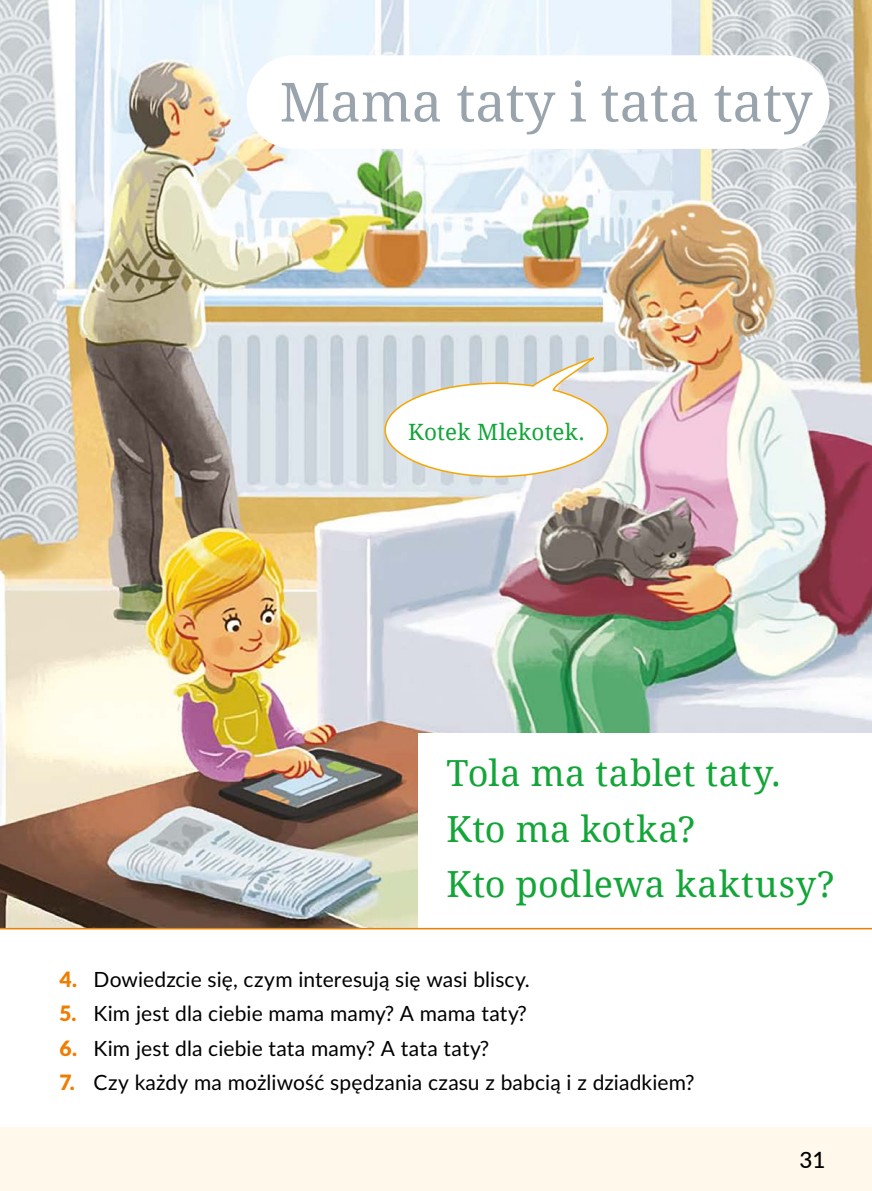
<style>
.page{position:relative;width:872px;height:1191px;background:#fff}
.page>*{position:absolute;margin:0;border:0;box-sizing:border-box;transform-origin:0 0}
.t1{font:54px "Noto Serif";color:#99a4ad}
.t2{font:36px/55.5px "Noto Serif";letter-spacing:.01em;color:#13a538}
.t3{font:22.5px "Noto Serif";letter-spacing:.005em;color:#13a538}
.t4{font:500 22.5px "Lato";color:#000}
.t5{font:21px "Lato";letter-spacing:.005em;color:#000}
.s1{font-weight:900;color:#ef7d00}
</style>
<div class="page">
<img style="left:0;top:0;width:872px;height:928px">
<div style="left:0;top:1127px;width:872px;height:64px;background:#fff8eb"></div>
<div style="left:419px;top:733px;width:453px;height:207px;background:#fff"></div>
<hr style="left:0;top:928px;width:872px;height:1px;background:#ef7d00">
<svg style="left:384px;top:354px;width:225px;height:124px"></svg>
<div style="left:247px;top:55px;width:582px;height:94px;background:#fff;border-radius:47px"></div>
<h1 class="t1" style="left:280px;top:65px;width:534px">Mama taty i tata taty</h1>
<p class="t3" style="left:408px;top:416px;width:178px">Kotek Mlekotek.</p>
<h2 class="t2" style="left:446px;top:744px;width:390px">Tola ma tablet taty.<br>Kto ma kotka?<br>Kto podlewa kaktusy?</h2>
<p class="t5" style="left:60px;top:964px;width:472px"><span class="s1">4.</span> Dowiedzcie się, czym interesują się wasi bliscy.</p>
<p class="t5" style="left:60px;top:998px;width:469px"><span class="s1">5.</span> Kim jest dla ciebie mama mamy? A mama taty?</p>
<p class="t5" style="left:60px;top:1033px;width:431px"><span class="s1">6.</span> Kim jest dla ciebie tata mamy? A tata taty?</p>
<p class="t5" style="left:60px;top:1067px;width:636px"><span class="s1">7.</span> Czy każdy ma możliwość spędzania czasu z babcią i z dziadkiem?</p>
<p class="t4" style="left:799px;top:1143px;width:28px">31</p>
</div>
